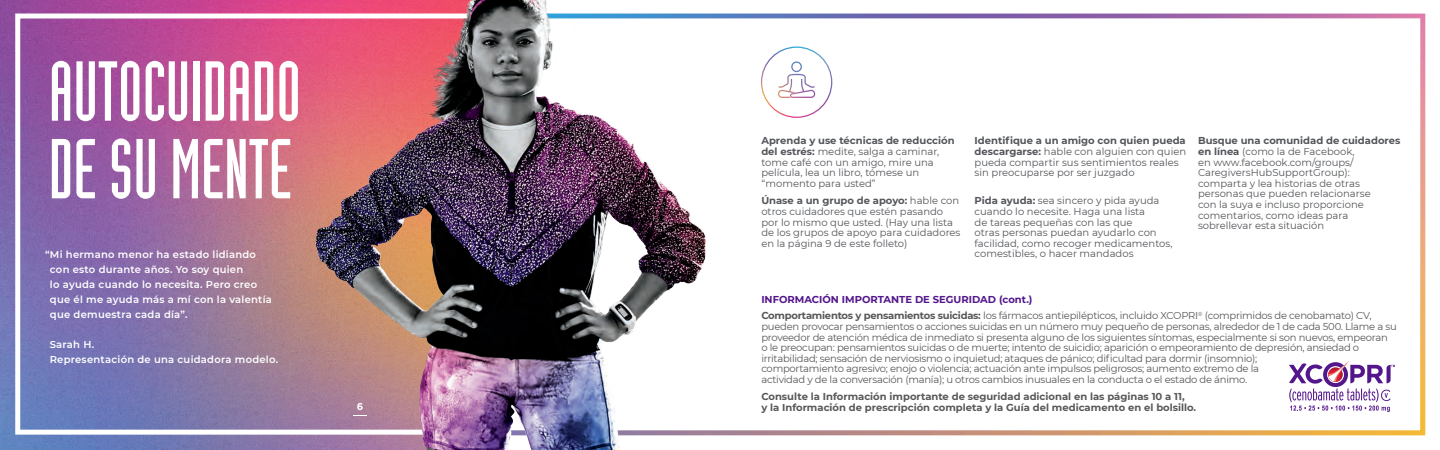
<style>
.page{position:relative;width:1440px;height:450px;background:#fff}
.page>*{position:absolute;margin:0;border:0;box-sizing:border-box;transform-origin:0 0}
.t1{font:83.12px/77.6px "Industria Solid";color:#fff}
.t2{font:10px/10.6px "Montserrat";color:#53565a}
.t3{font:10px/10.6px "Montserrat";letter-spacing:-.025em;color:#57585a}
.t4{font:600 10px/15px "Montserrat";letter-spacing:.025em;color:#fff}
.t5{font:700 10px/10.6px "Montserrat";color:#57585a}
.t6{font:700 10px "Montserrat";color:#53168b}
.t7{font:700 10px "Gotham";color:#fff}
.s1{font-weight:700}
</style>
<div class="page">
<img style="left:0;top:0;width:301px;height:450px">
<div style="left:15px;top:13px;width:472px;height:422px;border:5px solid #fff"></div>
<img style="left:301px;top:0;width:419px;height:450px">
<svg style="left:353px;top:415px;width:14px;height:1px"></svg>
<svg style="left:720px;top:14px;width:705px;height:421px"></svg>
<svg style="left:1289px;top:361px;width:106px;height:51px"></svg>
<svg style="left:761px;top:47px;width:71px;height:71px"></svg>
<h3 class="t1" style="left:49px;top:52px;width:254px">AUTOCUIDADO<br>DE SU MENTE</h3>
<p class="t4" style="left:50px;top:247px;width:223px;text-indent:-5px">“ Mi hermano menor ha estado lidiando con esto durante años. Yo soy quien<br>lo ayuda cuando lo necesita. Pero creo que él me ayuda más a mí con la valentía que demuestra cada día”.</p>
<p class="t4" style="left:50px;top:337px;width:230px">Sarah H.<br>Representación de una cuidadora modelo.</p>
<p class="t7" style="left:357px;top:400px;width:8px">6</p>
<p class="t2" style="left:761px;top:135px;width:195px"><span class="s1">Aprenda y use técnicas de reducción del estrés:</span> medite, salga a caminar, tome café con un amigo, mire una película, lea un libro, tómese un “momento para usted”</p>
<p class="t2" style="left:761px;top:195px;width:201px"><span class="s1">Únase a un grupo de apoyo:</span> hable con otros cuidadores que estén pasando por lo mismo que usted. (Hay una lista de los grupos de apoyo para cuidadores en la página 9 de este folleto)</p>
<p class="t2" style="left:975px;top:135px;width:213px"><span class="s1">Identifique a un amigo con quien pueda descargarse:</span> hable con alguien con quien pueda compartir sus sentimientos reales sin preocuparse por ser juzgado</p>
<p class="t2" style="left:975px;top:195px;width:199px"><span class="s1">Pida ayuda:</span> sea sincero y pida ayuda cuando lo necesite. Haga una lista<br>de tareas pequeñas con las que<br>otras personas puedan ayudarlo con facilidad, como recoger medicamentos, comestibles, o hacer mandados</p>
<p class="t2" style="left:1198px;top:135px;width:204px"><span class="s1">Busque una comunidad de cuidadores en línea</span> (como la de Facebook,<br>en www.facebook.com/groups/<br>CaregiversHubSupportGroup): comparta y lea historias de otras personas que pueden relacionarse<br>con la suya e incluso proporcione comentarios, como ideas para sobrellevar esta situación</p>
<h5 class="t6" style="left:761px;top:292px;width:273px">INFORMACIÓN IMPORTANTE DE SEGURIDAD (cont.)</h5>
<p class="t3" style="left:761px;top:310px;width:637px"><span class="s1">Comportamientos y pensamientos suicidas:</span> los fármacos antiepilépticos, incluido XCOPRI<sup>®</sup> (comprimidos de cenobamato) CV, pueden provocar pensamientos o acciones suicidas en un número muy pequeño de personas, alrededor de 1 de cada 500. Llame a su proveedor de atención médica de inmediato si presenta alguno de los siguientes síntomas, especialmente si son nuevos, empeoran<br>o le preocupan: pensamientos suicidas o de muerte; intento de suicidio; aparición o empeoramiento de depresión, ansiedad o irritabilidad; sensación de nerviosismo o inquietud; ataques de pánico; dificultad para dormir (insomnio);<br>comportamiento agresivo; enojo o violencia; actuación ante impulsos peligrosos; aumento extremo de la<br>actividad y de la conversación (manía); u otros cambios inusuales en la conducta o el estado de ánimo.</p>
<p class="t5" style="left:761px;top:391px;width:436px">Consulte la Información importante de seguridad adicional en las páginas 10 a 11,<br>y la Información de prescripción completa y la Guía del medicamento en el bolsillo.</p>
</div>
